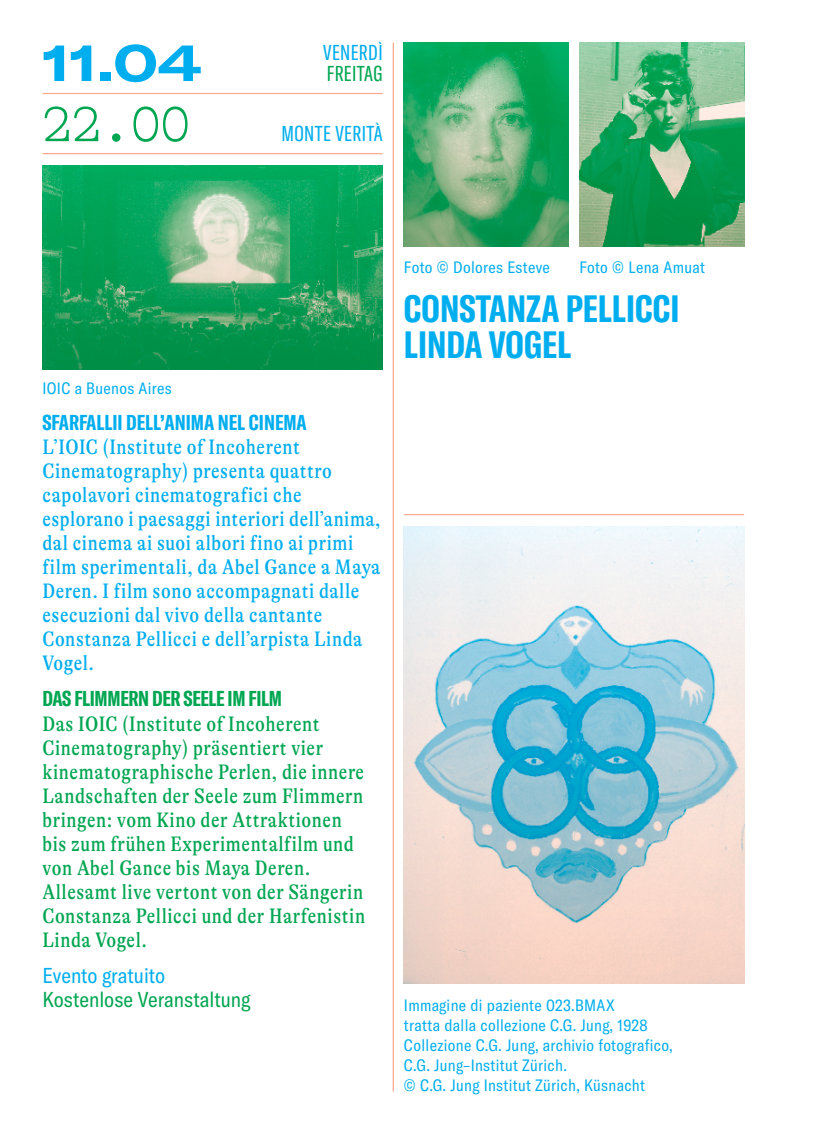
<style>
.page{position:relative;width:815px;height:1134px;background:#fff}
.page>*{position:absolute;margin:0;border:0;box-sizing:border-box;transform-origin:0 0}
.t1{font:700 expanded 50px "GT America";color:#00aeef}
.t2{font:100 50px "GT Alpina Typewriter";color:#00a651}
.t3{font:700 extra-condensed 37.5px/36px "GT America";color:#00aeef}
.t4{font:condensed 21.25px/24px "GT Alpina";letter-spacing:.025em;color:#00aeef}
.t5{font:condensed 21.25px/24px "GT Alpina";letter-spacing:.025em;color:#00a651}
.t6{font:700 extra-condensed 21.25px "GT America";color:#00aeef}
.t7{font:700 extra-condensed 21.25px "GT America";letter-spacing:-.015em;color:#00a651}
.t8{font:condensed 21.25px "GT America";color:#00a651}
.t9{font:extra-condensed 21.25px "GT America";letter-spacing:.02em;color:#00aeef}
.t10{font:condensed 21.25px "GT America";color:#00aeef}
.t11{font:extra-condensed 21.25px "GT America";letter-spacing:.02em;color:#00a651}
.t12{font:condensed 16.25px/20px "GT America";letter-spacing:.02em;color:#00aeef}
</style>
<div class="page">
<hr style="left:43px;top:93px;width:340px;height:1px;background:#f9aa8f">
<hr style="left:43px;top:153px;width:340px;height:1px;background:#f9aa8f">
<hr style="left:393px;top:43px;width:1px;height:1048px;background:#f9aa8f">
<img style="left:43px;top:165px;width:340px;height:205px">
<img style="left:404px;top:43px;width:165px;height:204px">
<img style="left:579px;top:43px;width:165px;height:204px">
<img style="left:404px;top:526px;width:340px;height:457px">
<hr style="left:404px;top:514px;width:340px;height:1px;background:#f9aa8f">
<h1 class="t1" style="left:43px;top:32px;width:160px">11.04</h1>
<h1 class="t2" style="left:43px;top:96px;width:149px">22.00</h1>
<p class="t9" style="left:323px;top:41px;width:61px">VENERDÌ</p>
<p class="t11" style="left:327px;top:61px;width:57px">FREITAG</p>
<p class="t9" style="left:281px;top:121px;width:103px">MONTE VERITÀ</p>
<p class="t12" style="left:43px;top:378px;width:131px">IOIC a Buenos Aires</p>
<p class="t6" style="left:43px;top:409px;width:266px">SFARFALLII DELL’ANIMA NEL CINEMA</p>
<p class="t4" style="left:43px;top:435px;width:340px">L’IOIC (Institute of Incoherent Cinematography) presenta quattro capolavori cinematografici che esplorano i paesaggi interiori dell’anima, dal cinema ai suoi albori fino ai primi film sperimentali, da Abel Gance a Maya Deren. I film sono accompagnati dalle esecuzioni dal vivo della cantante Constanza Pellicci e dell’arpista Linda Vogel.</p>
<p class="t7" style="left:43px;top:686px;width:241px">DAS FLIMMERN DER SEELE IM FILM</p>
<p class="t5" style="left:43px;top:711px;width:324px">Das IOIC (Institute of Incoherent Cinematography) präsentiert vier kinematographische Perlen, die innere Landschaften der Seele zum Flimmern bringen: vom Kino der Attraktionen bis zum frühen Experimentalfilm und von Abel Gance bis Maya Deren.<br>Allesamt live vertont von der Sängerin Constanza Pellicci und der Harfenistin Linda Vogel.</p>
<p class="t10" style="left:43px;top:963px;width:124px">Evento gratuito</p>
<p class="t8" style="left:43px;top:987px;width:209px">Kostenlose Veranstaltung</p>
<p class="t12" style="left:404px;top:258px;width:147px">Foto © Dolores Esteve</p>
<p class="t12" style="left:579px;top:258px;width:127px">Foto © Lena Amuat</p>
<h2 class="t3" style="left:404px;top:290px;width:277px">CONSTANZA PELLICCI<br>LINDA VOGEL</h2>
<p class="t12" style="left:404px;top:996px;width:270px">Immagine di paziente 023.BMAX<br>tratta dalla collezione C.G. Jung, 1928<br>Collezione C.G. Jung, archivio fotografico, C.G. Jung–Institut Zürich.<br>© C.G. Jung Institut Zürich, Küsnacht</p>
</div>
